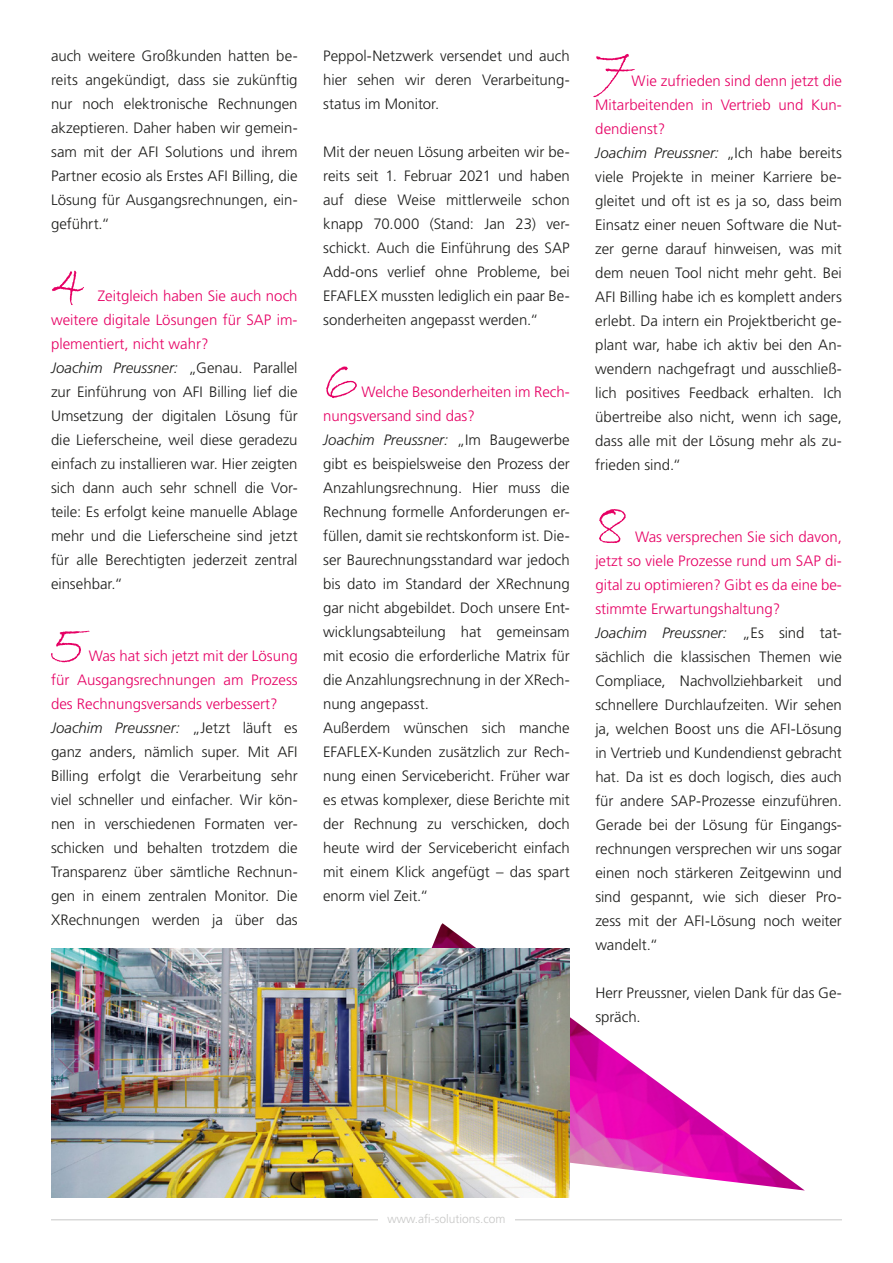
<style>
.page{position:relative;width:893px;height:1263px;background:#fff}
.page>*{position:absolute;margin:0;border:0;box-sizing:border-box;transform-origin:0 0}
.t1{font:60px "Bradley Hand ITC";color:#e60064}
.t2{font:300 15px/24px "Frutiger LT Std";color:#1d1d1b}
.t3{font:300 15px "Frutiger LT Std";color:#e60064}
.t4{font:300 12px "Frutiger LT Std";color:#c7c7c6}
.s1{color:#e60064}
.s2{font-style:italic}
</style>
<div class="page">
<img style="left:354px;top:923px;width:450px;height:267px">
<hr style="left:51px;top:1219px;width:791px;height:1px;background:#c7c7c6">
<div style="left:378px;top:1214px;width:136px;height:14px;background:#fff"></div>
<img style="left:51px;top:949px;width:519px;height:248px">
<p class="t2" style="left:51px;top:44px;width:248px;text-align:justify">auch weitere Großkunden hatten be&shy;reits angekündigt, dass sie zukünftig nur noch elektronische Rechnungen akzeptieren. Daher haben wir gemein&shy;sam mit der AFI Solutions und ihrem Partner ecosio als Erstes AFI Billing, die Lösung für Ausgangsrechnungen, ein&shy;geführt.“</p>
<h1 class="t1" style="left:51px;top:246px;width:39px">4</h1>
<p class="t2" style="left:51px;top:284px;width:248px;text-indent:47px"><span class="s1">Zeitgleich haben Sie auch noch weitere digitale Lösungen für SAP im&shy;plementiert, nicht wahr?<br></span><span class="s2">Joachim Preussner:</span> „Genau. Parallel zur Einführung von AFI Billing lief die Umsetzung der digitalen Lösung für die Lieferscheine, weil diese geradezu einfach zu installieren war. Hier zeigten sich dann auch sehr schnell die Vor&shy;teile: Es erfolgt keine manuelle Ablage mehr und die Lieferscheine sind jetzt für alle Berechtigten jederzeit zentral einsehbar.“</p>
<h1 class="t1" style="left:51px;top:606px;width:36px">5</h1>
<p class="t2" style="left:51px;top:644px;width:248px;text-indent:38px"><span class="s1">Was hat sich jetzt mit der Lösung für Ausgangsrechnungen am Prozess des Rechnungsversands verbessert?<br></span><span class="s2">Joachim Preussner:</span> „Jetzt läuft es ganz anders, nämlich super. Mit AFI Billing erfolgt die Verarbeitung sehr viel schneller und einfacher. Wir kön&shy;nen in verschiedenen Formaten ver&shy;schicken und behalten trotzdem die Transparenz über sämtliche Rechnun&shy;gen in einem zentralen Monitor. Die XRechnungen werden ja über das</p>
<p class="t2" style="left:323px;top:44px;width:248px;text-align:justify">Peppol-Netzwerk versendet und auch hier sehen wir deren Verarbeitung&shy;status im Monitor.</p>
<p class="t2" style="left:323px;top:140px;width:248px;text-align:justify">Mit der neuen Lösung arbeiten wir be&shy;reits seit 1. Februar 2021 und haben auf diese Weise mittlerweile schon knapp 70.000 (Stand: Jan 23) ver&shy;schickt. Auch die Einführung des SAP Add-ons verlief ohne Probleme, bei EFAFLEX mussten lediglich ein paar Be&shy;sonderheiten angepasst werden.“</p>
<h1 class="t1" style="left:323px;top:342px;width:38px">6</h1>
<p class="t2" style="left:323px;top:380px;width:248px;text-indent:38px"><span class="s1">Welche Besonderheiten im Rech&shy;nungsversand sind das?<br></span><span class="s2">Joachim Preussner:</span> „Im Baugewerbe gibt es beispielsweise den Prozess der Anzahlungsrechnung. Hier muss die Rechnung formelle Anforderungen er&shy;füllen, damit sie rechtskonform ist. Die&shy;ser Baurechnungsstandard war jedoch bis dato im Standard der XRechnung gar nicht abgebildet. Doch unsere Ent&shy;wicklungsabteilung hat gemeinsam mit ecosio die erforderliche Matrix für die Anzahlungsrechnung in der XRech&shy;nung angepasst.<br>Außerdem wünschen sich manche EFAFLEX-Kunden zusätzlich zur Rech&shy;nung einen Servicebericht. Früher war es etwas komplexer, diese Berichte mit der Rechnung zu verschicken, doch heute wird der Servicebericht einfach mit einem Klick angefügt – das spart enorm viel Zeit.“</p>
<h1 class="t1" style="left:595px;top:30px;width:40px">7</h1>
<p class="t2" style="left:595px;top:69px;width:248px;text-indent:36px"><span class="s1">Wie zufrieden sind denn jetzt die Mitarbeitenden in Vertrieb und Kun&shy;dendienst?<br></span><span class="s2">Joachim Preussner:</span> „Ich habe bereits viele Projekte in meiner Karriere be&shy;gleitet und oft ist es ja so, dass beim Einsatz einer neuen Software die Nut&shy;zer gerne darauf hinweisen, was mit dem neuen Tool nicht mehr geht. Bei AFI Billing habe ich es komplett anders erlebt. Da intern ein Projektbericht ge&shy;plant war, habe ich aktiv bei den An&shy;wendern nachgefragt und ausschließ&shy;lich positives Feedback erhalten. Ich übertreibe also nicht, wenn ich sage, dass alle mit der Lösung mehr als zu&shy;frieden sind.“</p>
<h1 class="t1" style="left:595px;top:486px;width:33px">8</h1>
<p class="t2" style="left:595px;top:549px;width:248px"><span class="s1">jetzt so viele Prozesse rund um SAP di&shy;gital zu optimieren? Gibt es da eine be&shy;stimmte Erwartungshaltung?<br></span><span class="s2">Joachim Preussner:</span> „Es sind tat&shy;sächlich die klassischen Themen wie Compliace, Nachvollziehbarkeit und schnellere Durchlaufzeiten. Wir sehen ja, welchen Boost uns die AFI-Lösung in Vertrieb und Kundendienst gebracht hat. Da ist es doch logisch, dies auch für andere SAP-Prozesse einzuführen.<br>Gerade bei der Lösung für Eingangs&shy;rechnungen versprechen wir uns sogar einen noch stärkeren Zeitgewinn und sind gespannt, wie sich dieser Pro&shy;zess mit der AFI-Lösung noch weiter wandelt.“</p>
<p class="t2" style="left:595px;top:981px;width:248px">Herr Preussner, vielen Dank für das Ge&shy;spräch.</p>
<p class="t3" style="left:635px;top:528px;width:208px">Was versprechen Sie sich davon,</p>
<p class="t4" style="left:387px;top:1212px;width:120px">www.afi-solutions.com</p>
</div>
